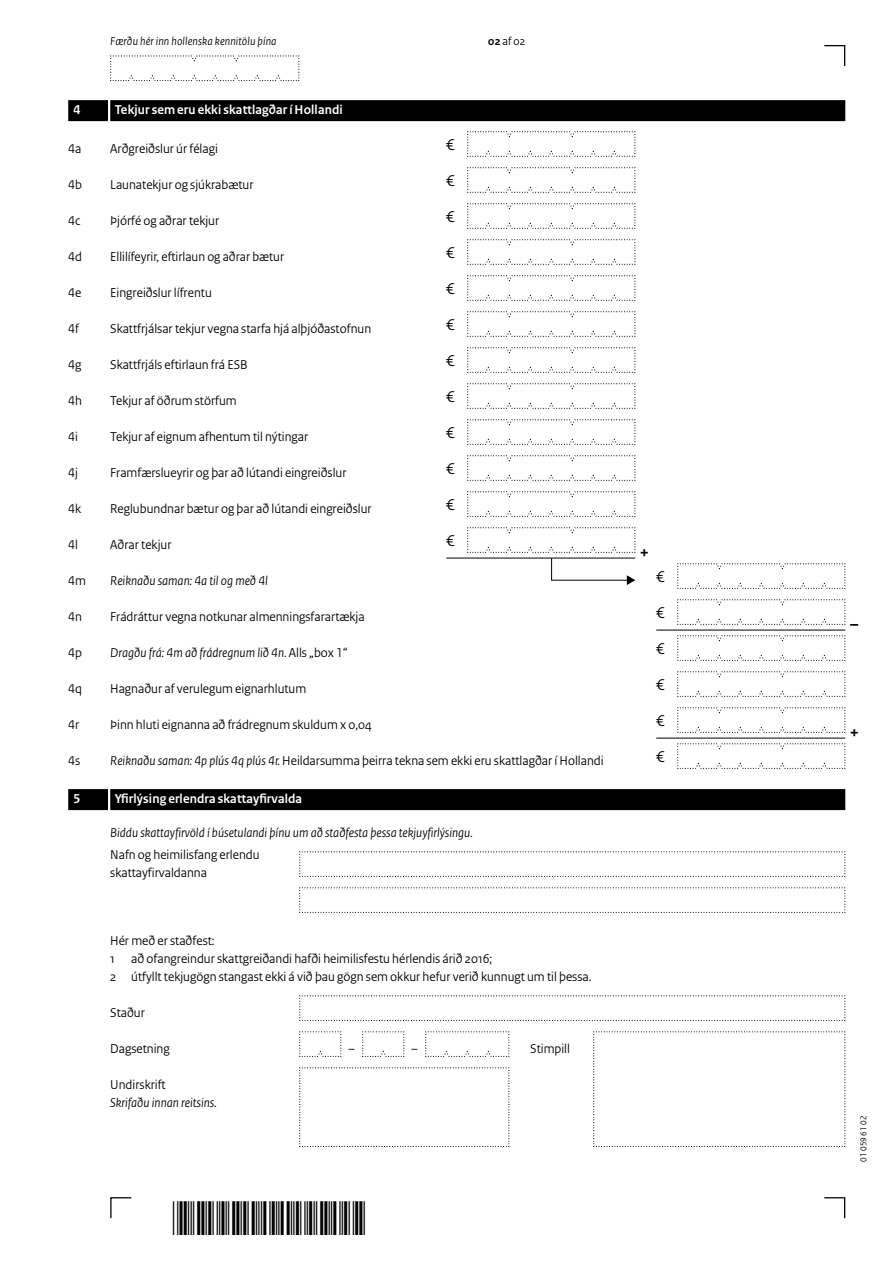
<style>
.page{position:relative;width:893px;height:1263px;background:#fff}
.page>*{position:absolute;margin:0;border:0;box-sizing:border-box;transform-origin:0 0}
.t1{font:700 18px "Rijksoverheid Sans Heading";color:#000}
.Veld{font:16.5px "Rijksoverheid Sans Heading";color:#000}
.Vraag_Nummer{font:13.5px "Rijksoverheid Sans Heading";color:#000}
.Vraag{font:13.5px "Rijksoverheid Sans Heading";color:#000}
.Vraag_Nummer_12{font:13.5px "Rijksoverheid Sans Heading";color:#000}
.Vraag-2{font:italic 13.5px/18px "Rijksoverheid Sans Heading";color:#000}
.Vraag_Nummer_12-2{font:italic 13.5px "Rijksoverheid Sans Heading";color:#000}
.Vraag_12{font:13.5px/18px "Rijksoverheid Sans Heading";color:#000}
.KOP_D_Nummer{font:700 13.5px "Rijksoverheid Sans Heading";letter-spacing:.01em;color:#fff}
.KOP_B_Nummer{font:700 13.5px "Rijksoverheid Sans Heading";letter-spacing:.01em;color:#fff}
.Gebruiksaanwijzing{font:13.5px "Rijksoverheid Sans Heading";color:#000}
.t2{font:italic 12px "Rijksoverheid Sans Heading";letter-spacing:.01em;color:#000}
.t3{font:12px "Rijksoverheid Sans Heading";color:#000}
.t4{font:9px "Rijksoverheid Sans Heading";color:#000}
.s1{font-weight:700}
.s2{font-style:normal}
.s3{font-style:italic}
</style>
<div class="page">
<svg style="left:824px;top:1197px;width:22px;height:22px"></svg>
<svg style="left:110px;top:1197px;width:22px;height:22px"></svg>
<svg style="left:824px;top:45px;width:22px;height:21px"></svg>
<svg style="left:110px;top:55px;width:190px;height:26px"></svg>
<svg style="left:467px;top:131px;width:169px;height:26px"></svg>
<svg style="left:467px;top:167px;width:169px;height:26px"></svg>
<svg style="left:467px;top:203px;width:169px;height:26px"></svg>
<svg style="left:467px;top:239px;width:169px;height:26px"></svg>
<svg style="left:467px;top:275px;width:169px;height:26px"></svg>
<svg style="left:467px;top:311px;width:169px;height:26px"></svg>
<svg style="left:467px;top:347px;width:169px;height:26px"></svg>
<svg style="left:467px;top:383px;width:169px;height:26px"></svg>
<svg style="left:467px;top:419px;width:169px;height:26px"></svg>
<svg style="left:467px;top:455px;width:169px;height:26px"></svg>
<svg style="left:467px;top:491px;width:169px;height:26px"></svg>
<svg style="left:677px;top:563px;width:169px;height:26px"></svg>
<svg style="left:677px;top:599px;width:169px;height:26px"></svg>
<svg style="left:677px;top:635px;width:169px;height:26px"></svg>
<svg style="left:677px;top:671px;width:169px;height:26px"></svg>
<svg style="left:677px;top:707px;width:169px;height:26px"></svg>
<svg style="left:677px;top:743px;width:169px;height:26px"></svg>
<svg style="left:299px;top:851px;width:547px;height:26px"></svg>
<svg style="left:299px;top:887px;width:547px;height:26px"></svg>
<svg style="left:299px;top:995px;width:547px;height:26px"></svg>
<svg style="left:299px;top:1031px;width:43px;height:26px"></svg>
<svg style="left:362px;top:1031px;width:43px;height:26px"></svg>
<svg style="left:425px;top:1031px;width:85px;height:26px"></svg>
<svg style="left:299px;top:1067px;width:211px;height:80px"></svg>
<svg style="left:593px;top:1031px;width:253px;height:116px"></svg>
<hr style="left:446px;top:558px;width:189px;height:1px;background:#000">
<hr style="left:656px;top:630px;width:189px;height:1px;background:#000">
<hr style="left:656px;top:738px;width:189px;height:1px;background:#000">
<div style="left:110px;top:100px;width:735px;height:21px;background:#000"></div>
<div style="left:68px;top:100px;width:40px;height:21px;background:#000"></div>
<svg style="left:467px;top:527px;width:169px;height:58px"></svg>
<div style="left:110px;top:789px;width:735px;height:21px;background:#000"></div>
<div style="left:68px;top:789px;width:40px;height:21px;background:#000"></div>
<p class="t2" style="left:110px;top:34px;width:168px">Færðu hér inn hollenska kennitölu þína</p>
<p class="t3" style="left:488px;top:34px;width:39px"><span class="s1">02</span> af 02</p>
<h2 class="KOP_D_Nummer" style="left:74px;top:102px;width:8px">4</h2>
<h2 class="KOP_D_Nummer" style="left:115px;top:102px;width:229px">Tekjur sem eru ekki skattlagðar í Hollandi</h2>
<p class="Vraag_Nummer" style="left:68px;top:141px;width:15px">4a</p>
<p class="Vraag_Nummer" style="left:110px;top:141px;width:109px">Arðgreiðslur úr félagi</p>
<p class="Vraag_Nummer" style="left:68px;top:177px;width:15px">4b</p>
<p class="Vraag_Nummer" style="left:110px;top:177px;width:145px">Launatekjur og sjúkrabætur</p>
<p class="Vraag_Nummer" style="left:68px;top:213px;width:14px">4c</p>
<p class="Vraag_Nummer" style="left:110px;top:213px;width:111px">Þjórfé og aðrar tekjur</p>
<p class="Vraag_Nummer_12" style="left:68px;top:249px;width:15px">4d</p>
<p class="Vraag_Nummer_12" style="left:110px;top:249px;width:175px">Ellilífeyrir, eftirlaun og aðrar bætur</p>
<p class="Vraag_Nummer" style="left:68px;top:285px;width:15px">4e</p>
<p class="Vraag_Nummer" style="left:110px;top:285px;width:103px">Eingreiðslur lífrentu</p>
<p class="Vraag_Nummer" style="left:68px;top:321px;width:12px">4f</p>
<p class="Vraag_Nummer" style="left:110px;top:321px;width:262px">Skattfrjálsar tekjur vegna starfa hjá alþjóðastofnun</p>
<p class="Vraag_Nummer" style="left:68px;top:357px;width:15px">4g</p>
<p class="Vraag_Nummer" style="left:110px;top:357px;width:139px">Skattfrjáls eftirlaun frá ESB</p>
<p class="Vraag_Nummer" style="left:68px;top:393px;width:15px">4h</p>
<p class="Vraag_Nummer" style="left:110px;top:393px;width:128px">Tekjur af öðrum störfum</p>
<p class="Vraag_Nummer" style="left:68px;top:429px;width:11px">4i</p>
<p class="Vraag_Nummer" style="left:110px;top:429px;width:200px">Tekjur af eignum afhentum til nýtingar</p>
<p class="Vraag_Nummer" style="left:68px;top:465px;width:11px">4j</p>
<p class="Vraag_Nummer" style="left:110px;top:465px;width:238px">Framfærslueyrir og þar að lútandi eingreiðslur</p>
<p class="Vraag_Nummer" style="left:68px;top:501px;width:14px">4k</p>
<p class="Vraag_Nummer" style="left:110px;top:501px;width:263px">Reglubundnar bætur og þar að lútandi eingreiðslur</p>
<p class="Vraag_Nummer" style="left:68px;top:537px;width:11px">4l</p>
<p class="Vraag_Nummer" style="left:110px;top:537px;width:63px">Aðrar tekjur</p>
<p class="Vraag_Nummer_12" style="left:68px;top:573px;width:19px">4m</p>
<p class="Vraag_Nummer_12-2" style="left:110px;top:573px;width:159px">Reiknaðu saman: 4a til og með 4l</p>
<p class="Vraag_Nummer" style="left:68px;top:609px;width:15px">4n</p>
<p class="Vraag_Nummer" style="left:110px;top:609px;width:256px">Frádráttur vegna notkunar almenningsfarartækja</p>
<p class="Vraag_Nummer_12" style="left:68px;top:645px;width:15px">4p</p>
<p class="Vraag_Nummer_12-2" style="left:110px;top:645px;width:239px">Dragðu frá: 4m að frádregnum lið 4n. <span class="s2">Alls „box 1“</span></p>
<p class="Vraag_Nummer" style="left:68px;top:681px;width:15px">4q</p>
<p class="Vraag_Nummer" style="left:110px;top:681px;width:198px">Hagnaður af verulegum eignarhlutum</p>
<p class="Vraag_Nummer" style="left:68px;top:717px;width:13px">4r</p>
<p class="Vraag_Nummer" style="left:110px;top:717px;width:263px">Þinn hluti eignanna að frádregnum skuldum x 0,04</p>
<p class="Vraag_Nummer_12" style="left:68px;top:753px;width:14px">4s</p>
<p class="Vraag_Nummer_12" style="left:110px;top:753px;width:495px"><span class="s3">Reiknaðu saman: 4p plús 4q plús 4r.</span> Heildarsumma þeirra tekna sem ekki eru skattlagðar í Hollandi</p>
<h2 class="KOP_B_Nummer" style="left:74px;top:791px;width:8px">5</h2>
<h2 class="KOP_B_Nummer" style="left:115px;top:791px;width:189px">Yfirlýsing erlendra skattayfirvalda</h2>
<p class="Vraag-2" style="left:110px;top:824px;width:364px">Biddu skattayfirvöld í búsetulandi þínu um að staðfesta þessa tekjuyfirlýsingu.</p>
<p class="Vraag_12" style="left:110px;top:846px;width:151px">Nafn og heimilisfang erlendu skattayfirvaldanna</p>
<p class="Veld" style="left:446px;top:135px;width:10px">€</p>
<p class="Veld" style="left:446px;top:171px;width:10px">€</p>
<p class="Veld" style="left:446px;top:207px;width:10px">€</p>
<p class="Veld" style="left:446px;top:243px;width:10px">€</p>
<p class="Veld" style="left:446px;top:279px;width:10px">€</p>
<p class="Veld" style="left:446px;top:315px;width:10px">€</p>
<p class="Veld" style="left:446px;top:351px;width:10px">€</p>
<p class="Veld" style="left:446px;top:387px;width:10px">€</p>
<p class="Veld" style="left:446px;top:423px;width:10px">€</p>
<p class="Veld" style="left:446px;top:459px;width:10px">€</p>
<p class="Veld" style="left:446px;top:495px;width:10px">€</p>
<p class="Veld" style="left:446px;top:531px;width:10px">€</p>
<p class="Vraag" style="left:110px;top:933px;width:106px">Hér með er staðfest:</p>
<p class="Vraag" style="left:110px;top:951px;width:384px">1 að ofangreindur skattgreiðandi hafði heimilisfestu hérlendis árið 2016;</p>
<p class="Vraag" style="left:110px;top:969px;width:483px">2 útfyllt tekjugögn stangast ekki á við þau gögn sem okkur hefur verið kunnugt um til þessa.</p>
<p class="Vraag_12" style="left:110px;top:1004px;width:36px">Staður</p>
<p class="Vraag" style="left:110px;top:1041px;width:61px">Dagsetning</p>
<p class="Gebruiksaanwijzing" style="left:530px;top:1041px;width:41px">Stimpill</p>
<p class="Vraag-2" style="left:110px;top:1076px;width:108px"><span class="s2">Undirskrift<br></span>Skrifaðu innan reitsins.</p>
<h1 class="t1" style="left:640px;top:542px;width:11px">+</h1>
<p class="Veld" style="left:656px;top:567px;width:10px">€</p>
<p class="Veld" style="left:656px;top:603px;width:10px">€</p>
<p class="Veld" style="left:656px;top:639px;width:10px">€</p>
<p class="Veld" style="left:656px;top:675px;width:10px">€</p>
<p class="Veld" style="left:656px;top:711px;width:10px">€</p>
<p class="Veld" style="left:656px;top:747px;width:10px">€</p>
<h1 class="t1" style="left:850px;top:614px;width:10px">–</h1>
<h1 class="t1" style="left:850px;top:722px;width:11px">+</h1>
<p class="t4" style="left:858px;top:1161px;width:47px;rotate:-90deg">01 059 61 02</p>
</div>
